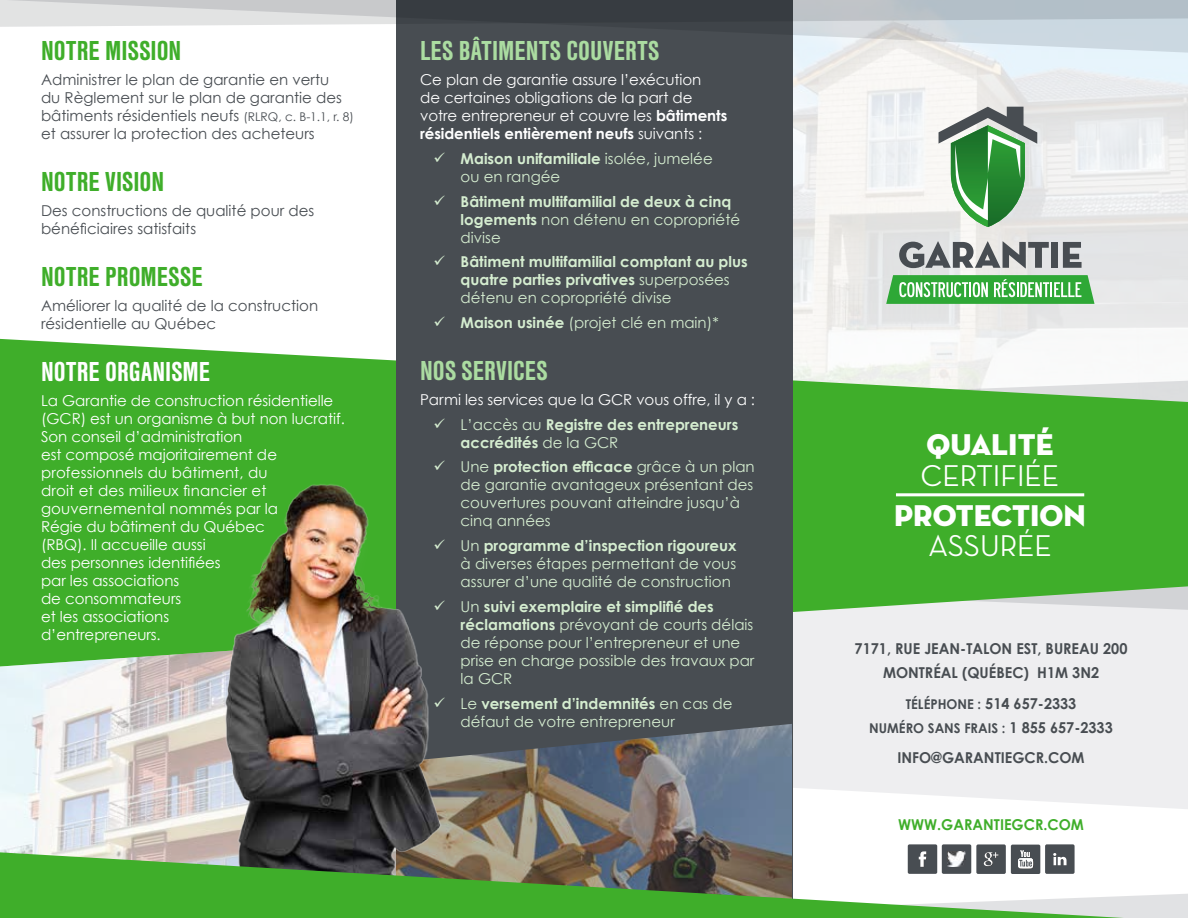
<style>
.page{position:relative;width:1188px;height:918px;background:#fff}
.page>*{position:absolute;margin:0;border:0;box-sizing:border-box;transform-origin:0 0}
.t1{font:30.6px "Neutra Disp Titling";color:#fff}
.t2{font:500 30.6px "Neutra Disp";color:#fff}
.t3{font:700 28.5px "Nimbus San Con";color:#3fae2a}
.t4{font:700 28.5px "Nimbus San Con";letter-spacing:.005em;color:#abdca1}
.t5{font:700 28.5px "Nimbus San Con";color:#fff}
.t6{font:15px/18px "Century Gothic";letter-spacing:-.005em;color:#fff}
.t7{font:15px/18px "Century Gothic";color:#d5edd0}
.t8{font:15px/18px "Century Gothic";color:#484d52}
.t9{font:700 15px/18px "Century Gothic";color:#d5edd0}
.t10{font:700 15px/24px "Century Gothic";color:#484d52;text-align:center;scale:.96 1}
.t11{font:700 15px "Century Gothic";color:#3fae2a;scale:.96 1}
.t12{font:700 13.5px "Century Gothic";color:#484d52;scale:.96 1}
.s1{font-size:12px}
.s2{font-weight:700}
.s3{font-weight:400}
.s4{color:#d5edd0}
.s5{font-weight:700;color:#d5edd0}
.s6{font-size:13.5px}
.s7{font-size:15px}
</style>
<div class="page">
<div style="left:792px;top:612px;width:396px;height:198px;background:#eeeef0"></div>
<img style="left:792px;top:53px;width:396px;height:327px">
<div style="left:1124px;top:894px;width:64px;height:24px;background:#e1e2e4"></div>
<div style="left:0;top:339px;width:396px;height:300px;background:#3fae2a"></div>
<svg style="left:792px;top:380px;width:396px;height:232px;background:#50b03e"></svg>
<img style="left:0;top:639px;width:163px;height:213px">
<svg style="left:899px;top:241px;width:150px;height:28px;background:#989a9d"></svg>
<div style="left:1051px;top:242px;width:7px;height:26px;background:#484d52"></div>
<svg style="left:1063px;top:242px;width:19px;height:26px"></svg>
<svg style="left:886px;top:275px;width:209px;height:29px;background:#60bc66"></svg>
<svg style="left:939px;top:107px;width:98px;height:120px"></svg>
<div style="left:908px;top:844px;width:29px;height:30px;background:#484d52;border-radius:2px"></div>
<div style="left:1011px;top:845px;width:29px;height:29px;background:#484d52;border-radius:2px"></div>
<div style="left:942px;top:844px;width:29px;height:30px;background:#484d52;border-radius:2px"></div>
<div style="left:1045px;top:844px;width:30px;height:30px;background:#484d52;border-radius:2px"></div>
<div style="left:976px;top:844px;width:30px;height:30px;background:#484d52;border-radius:2px"></div>
<hr style="left:896px;top:493px;width:188px;height:3px;background:#fff">
<div style="left:396px;top:0;width:396px;height:918px;background:#484d52"></div>
<img style="left:479px;top:724px;width:313px;height:128px">
<img style="left:163px;top:459px;width:316px;height:393px">
<svg style="left:0;top:852px;width:1124px;height:66px;fill:#3fae2a"></svg>
<svg style="left:0;top:0;width:1188px;height:53px"></svg>
<svg style="left:435px;top:461px;width:10px;height:10px"></svg>
<svg style="left:435px;top:540px;width:10px;height:9px"></svg>
<svg style="left:435px;top:600px;width:10px;height:10px"></svg>
<svg style="left:435px;top:697px;width:10px;height:10px"></svg>
<h2 class="t3" style="left:41px;top:35px;width:142px">NOTRE MISSION</h2>
<p class="t8" style="left:41px;top:70px;width:315px">Administrer le plan de garantie en vertu<br>du Règlement sur le plan de garantie des bâtiments résidentiels neufs <span class="s1">(RLRQ, c. B-1.1, r. 8) </span>et assurer la protection des acheteurs</p>
<h2 class="t3" style="left:41px;top:166px;width:125px">NOTRE VISION</h2>
<p class="t8" style="left:41px;top:201px;width:275px">Des constructions de qualité pour des bénéficiaires satisfaits</p>
<h2 class="t3" style="left:41px;top:261px;width:163px">NOTRE PROMESSE</h2>
<p class="t8" style="left:41px;top:296px;width:279px">Améliorer la qualité de la construction résidentielle au Québec</p>
<h2 class="t5" style="left:41px;top:356px;width:171px">NOTRE ORGANISME</h2>
<p class="t6" style="left:41px;top:391px;width:305px">La Garantie de construction résidentielle (GCR) est un organisme à but non lucratif.<br>Son conseil d’administration<br>est composé majoritairement de professionnels du bâtiment, du<br>droit et des milieux financier et gouvernemental nommés par la<br>Régie du bâtiment du Québec<br>(RBQ). Il accueille aussi<br>des personnes identifiées<br>par les associations<br>de consommateurs<br>et les associations<br>d’entrepreneurs.</p>
<h2 class="t4" style="left:420px;top:35px;width:241px">LES BÂTIMENTS COUVERTS</h2>
<p class="t6" style="left:420px;top:70px;width:309px">Ce plan de garantie assure l’exécution<br>de certaines obligations de la part de votre entrepreneur et couvre les <span class="s2">bâtiments résidentiels entièrement neufs</span> suivants :</p>
<p class="t7" style="left:461px;top:149px;width:254px"><span class="s2">Maison unifamiliale</span> isolée, jumelée ou en rangée</p>
<p class="t9" style="left:461px;top:192px;width:281px">Bâtiment multifamilial de deux à cinq logements <span class="s3">non détenu en copropriété divise</span></p>
<p class="t9" style="left:461px;top:252px;width:289px">Bâtiment multifamilial comptant au plus quatre parties privatives <span class="s3">superposées détenu en copropriété divise</span></p>
<p class="t7" style="left:461px;top:313px;width:260px"><span class="s2">Maison usinée</span> (projet clé en main)*</p>
<h2 class="t4" style="left:420px;top:355px;width:129px">NOS SERVICES</h2>
<p class="t6" style="left:461px;top:387px;width:296px;line-height:24.8px;text-indent:-40px">Parmi les services que la GCR vous offre, il y a :<br><span class="s4">L’accès au</span> <span class="s5">Registre des entrepreneurs</span></p>
<p class="t9" style="left:461px;top:429px;width:296px;line-height:24.8px">accrédités <span class="s3">de la GCR<br>Une</span> protection efficace <span class="s3">grâce à un plan</span></p>
<p class="t7" style="left:461px;top:476px;width:294px">de garantie avantageux présentant des couvertures pouvant atteindre jusqu’à cinq années</p>
<p class="t7" style="left:461px;top:536px;width:278px;text-align:justify">Un <span class="s2">programme d’inspection rigoureux </span>à diverses étapes permettant de vous assurer d’une qualité de construction</p>
<p class="t7" style="left:461px;top:597px;width:295px">Un <span class="s2">suivi exemplaire et simplifié des réclamations</span> prévoyant de courts délais de réponse pour l’entrepreneur et une prise en charge possible des travaux par la GCR</p>
<p class="t7" style="left:461px;top:694px;width:273px">Le <span class="s2">versement d’indemnités</span> en cas de défaut de votre entrepreneur</p>
<h1 class="t1" style="left:927px;top:426px;width:128px">QUALITÉ</h1>
<h1 class="t2" style="left:921px;top:459px;width:140px">CERTIFIÉE</h1>
<h1 class="t1" style="left:894px;top:496px;width:193px">PROTECTION</h1>
<h1 class="t2" style="left:928px;top:529px;width:125px">ASSURÉE</h1>
<p class="t10" style="left:855px;top:636px;width:286px">7171, RUE JEAN-TALON EST, BUREAU 200<br>MONTRÉAL (QUÉBEC) H1M 3N2</p>
<p class="t10" style="left:906px;top:691px;width:179px"><span class="s6">TÉLÉPHONE :</span> 514 657-2333</p>
<p class="t12" style="left:869px;top:719px;width:255px">NUMÉRO SANS FRAIS : <span class="s7">1 855 657-2333</span></p>
<p class="t10" style="left:897px;top:745px;width:196px">INFO@GARANTIEGCR.COM</p>
<p class="t11" style="left:898px;top:815px;width:195px">WWW.GARANTIEGCR.COM</p>
</div>
